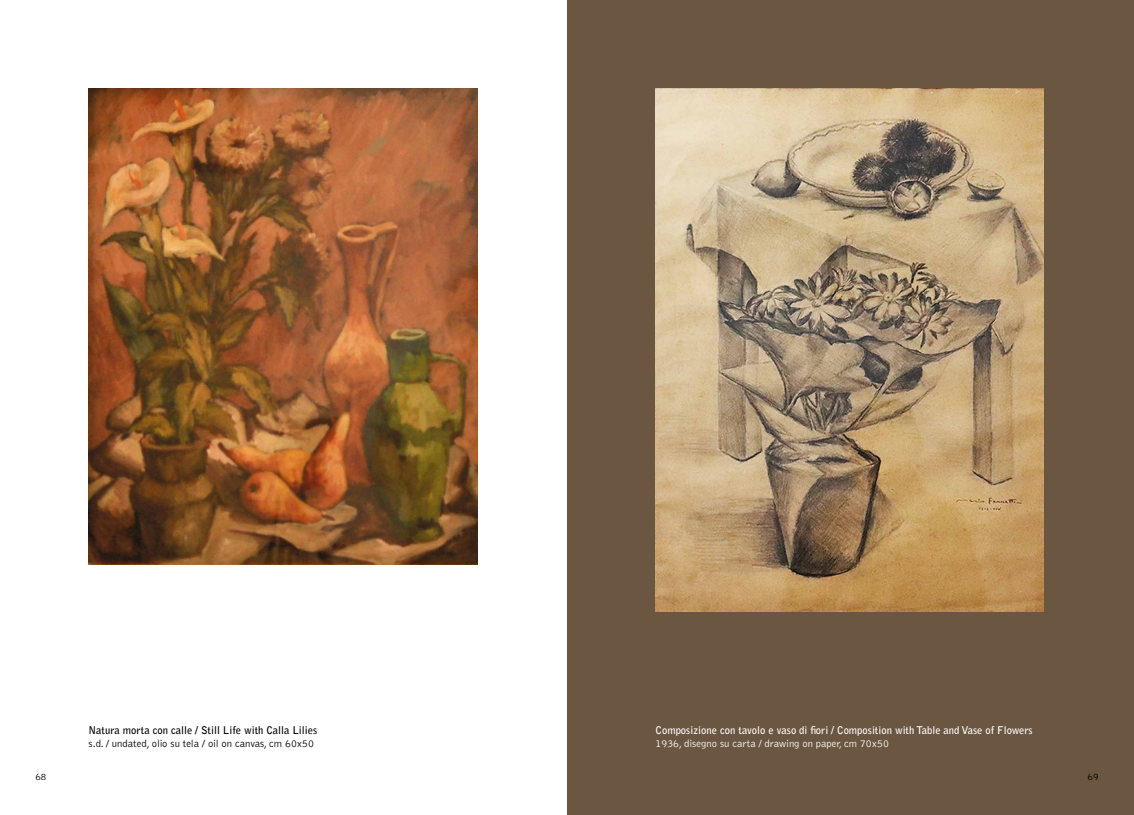
<style>
.page{position:relative;width:1134px;height:815px;background:#fff}
.page>*{position:absolute;margin:0;border:0;box-sizing:border-box;transform-origin:0 0}
.t1{font:700 10.62px "Bell Gothic Std";color:#fff}
.t2{font:700 10.62px "Bell Gothic Std";color:#000}
.t3{font:300 10.62px "Bell Gothic Std";color:#000}
.t4{font:300 10.62px "Bell Gothic Std";color:#fff}
.t5{font:300 10px "Bell Gothic Std";color:#000}
</style>
<div class="page">
<img style="left:89px;top:89px;width:389px;height:476px">
<div style="left:567px;top:0;width:567px;height:815px;background:#6b5641"></div>
<img style="left:656px;top:89px;width:387px;height:523px">
<p class="t2" style="left:89px;top:724px;width:230px">Natura morta con calle / Still Life with Calla Lilies</p>
<p class="t3" style="left:89px;top:738px;width:227px">s.d. / undated, olio su tela / oil on canvas, cm 60x50</p>
<p class="t1" style="left:656px;top:724px;width:379px">Composizione con tavolo e vaso di fiori / Composition with Table and Vase of Flowers</p>
<p class="t4" style="left:656px;top:738px;width:235px">1936, disegno su carta / drawing on paper, cm 70x50</p>
<p class="t5" style="left:35px;top:771px;width:13px">68</p>
<p class="t5" style="left:1087px;top:771px;width:13px">69</p>
</div>
